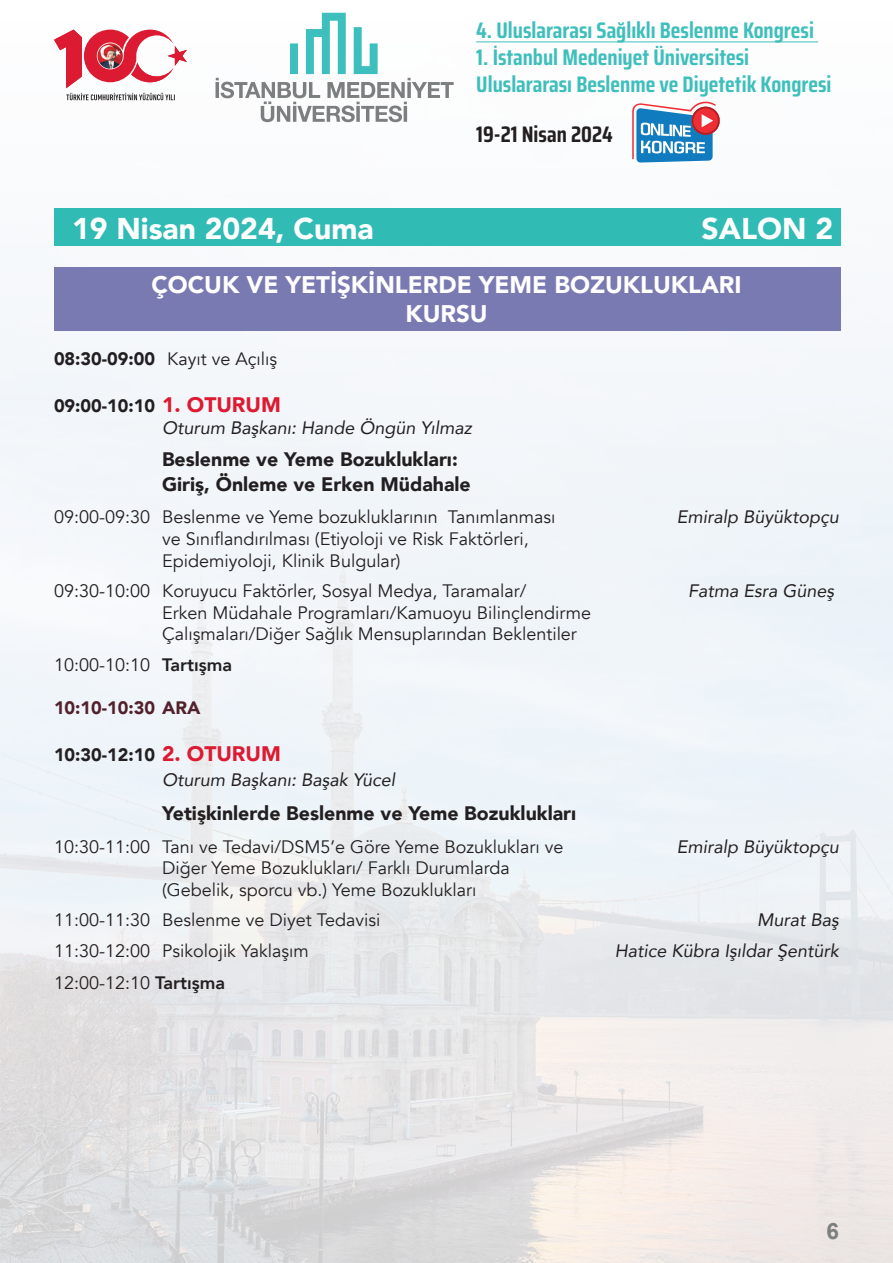
<style>
.page{position:relative;width:893px;height:1263px;background:#fff}
.page>*{position:absolute;margin:0;border:0;box-sizing:border-box;transform-origin:0 0}
.t1{font:900 30px "Avenir";color:#fff}
.t2{font:900 24px "Avenir";color:#fff}
.t3{font:700 22.5px/27px "Saira Condensed";color:#3ebfbc}
.t4{font:700 22.5px "Saira Condensed";color:#231f20}
.t5{font:700 22.5px "Arial";color:#7c7f80}
.t6{font:900 19.5px "Avenir";color:#231f20}
.t7{font:18px "Avenir";color:#231f20}
.t8{font:italic 18px "Avenir";color:#231f20}
.t9{font:900 18px "Avenir";color:#231f20}
.t10{font:900 18px "Avenir";color:#52212b}
.s1{font-weight:900}
.s2{font-size:21px;color:#dc1a32}
.s3{font-weight:800}
</style>
<div class="page">
<img style="left:0;top:12px;width:893px;height:1251px">
<hr style="left:215px;top:82px;width:4px;height:16px;background:#bcbebf">
<svg style="left:216px;top:13px;width:238px;height:109px"></svg>
<hr style="left:476px;top:41px;width:342px;height:1px;background:#3ebfbc">
<svg style="left:54px;top:30px;width:133px;height:70px"></svg>
<svg style="left:632px;top:102px;width:88px;height:61px"></svg>
<div style="left:54px;top:267px;width:786px;height:64px;background:#7a7ab3"></div>
<div style="left:54px;top:209px;width:786px;height:37px;background:#31bbb5"></div>
<p class="t3" style="left:476px;top:16px;width:339px">4. Uluslararası Sağlıklı Beslenme Kongresi</p>
<p class="t3" style="left:476px;top:43px;width:357px">1. İstanbul Medeniyet Üniversitesi<br>Uluslararası Beslenme ve Diyetetik Kongresi</p>
<p class="t4" style="left:476px;top:116px;width:138px">19-21 Nisan 2024</p>
<p class="t1" style="left:72px;top:203px;width:303px">19 Nisan 2024, Cuma</p>
<p class="t1" style="left:702px;top:203px;width:133px">SALON 2</p>
<p class="t2" style="left:151px;top:264px;width:592px">ÇOCUK VE YETIŞKINLERDE YEME BOZUKLUKLARI</p>
<p class="t2" style="left:405px;top:293px;width:84px">KURSU</p>
<p class="t7" style="left:54px;top:348px;width:225px"><span class="s1">08:30-09:00</span> Kayıt ve Açılış</p>
<p class="t9" style="left:54px;top:390px;width:228px">09:00-10:10 <span class="s2">1. OTURUM</span></p>
<p class="t8" style="left:162px;top:416px;width:311px">Oturum Başkanı: Hande Öngün Yılmaz</p>
<p class="t6" style="left:162px;top:443px;width:297px">Beslenme ve Yeme Bozuklukları:</p>
<p class="t6" style="left:162px;top:468px;width:310px">Giriş, Önleme ve Erken Müdahale</p>
<p class="t7" style="left:54px;top:506px;width:503px">09:00-09:30 Beslenme ve Yeme bozukluklarının Tanımlanması</p>
<p class="t8" style="left:677px;top:506px;width:164px">Emiralp Büyüktopçu</p>
<p class="t7" style="left:162px;top:528px;width:368px">ve Sınıflandırılması (Etiyoloji ve Risk Faktörleri,</p>
<p class="t7" style="left:162px;top:550px;width:240px">Epidemiyoloji, Klinik Bulgular)</p>
<p class="t7" style="left:54px;top:580px;width:474px">09:30-10:00 Koruyucu Faktörler, Sosyal Medya, Taramalar/</p>
<p class="t8" style="left:688px;top:580px;width:148px">Fatma Esra Güneş</p>
<p class="t7" style="left:162px;top:602px;width:430px">Erken Müdahale Programları/Kamuoyu Bilinçlendirme</p>
<p class="t7" style="left:162px;top:623px;width:416px">Çalışmaları/Diğer Sağlık Mensuplarından Beklentiler</p>
<p class="t7" style="left:54px;top:654px;width:180px">10:00-10:10 <span class="s3">Tartışma</span></p>
<p class="t10" style="left:54px;top:692px;width:148px">10:10-10:30 ARA</p>
<p class="t9" style="left:54px;top:739px;width:228px">10:30-12:10 <span class="s2">2. OTURUM</span></p>
<p class="t8" style="left:162px;top:769px;width:235px">Oturum Başkanı: Başak Yücel</p>
<p class="t6" style="left:162px;top:797px;width:416px">Yetişkinlerde Beslenme ve Yeme Bozuklukları</p>
<p class="t7" style="left:54px;top:836px;width:511px">10:30-11:00 Tanı ve Tedavi/DSM5’e Göre Yeme Bozuklukları ve</p>
<p class="t8" style="left:677px;top:835px;width:164px">Emiralp Büyüktopçu</p>
<p class="t7" style="left:162px;top:857px;width:349px">Diğer Yeme Bozuklukları/ Farklı Durumlarda</p>
<p class="t7" style="left:162px;top:879px;width:316px">(Gebelik, sporcu vb.) Yeme Bozuklukları</p>
<p class="t7" style="left:54px;top:909px;width:328px">11:00-11:30 Beslenme ve Diyet Tedavisi</p>
<p class="t8" style="left:757px;top:909px;width:83px">Murat Baş</p>
<p class="t7" style="left:54px;top:940px;width:256px">11:30-12:00 Psikolojik Yaklaşım</p>
<p class="t8" style="left:615px;top:940px;width:226px">Hatice Kübra Işıldar Şentürk</p>
<p class="t7" style="left:54px;top:972px;width:173px">12:00-12:10 <span class="s3">Tartışma</span></p>
<p class="t5" style="left:826px;top:1216px;width:14px">6</p>
</div>
